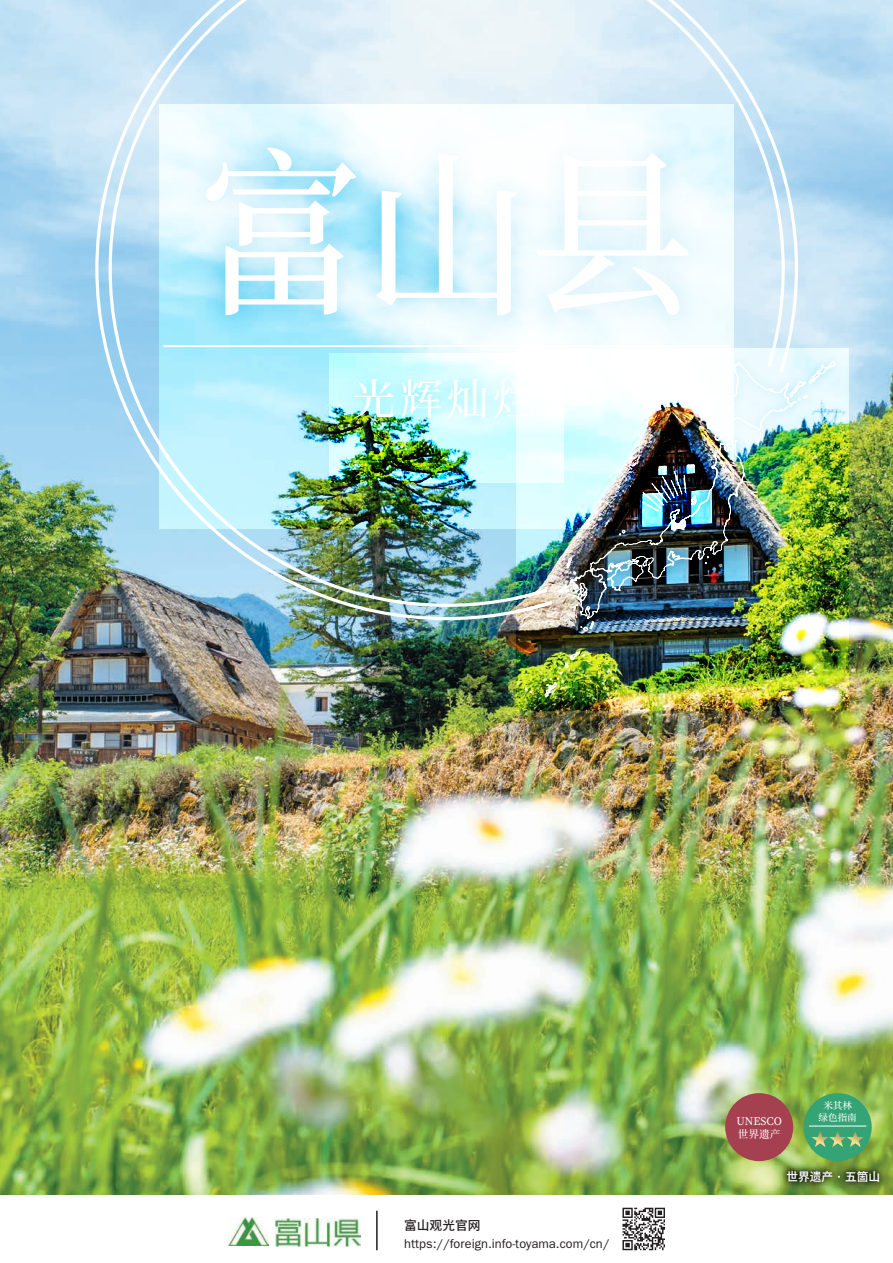
<style>
.page{position:relative;width:893px;height:1263px;background:#fff}
.page>*{position:absolute;margin:0;border:0;box-sizing:border-box;transform-origin:0 0}
.t1{font:500 179.7px "Source Han Serif SC";color:#fff;scale:.92 1}
.t2{font:500 42.45px "Source Han Serif SC";color:#fff}
.t3{font:12.75px "Franklin Gothic";color:#231f20}
.t4{font:500 12.75px "Source Han Sans SC";color:#231f20}
.t5{font:500 11.7px "Source Han Sans SC";color:#fff}
.t6{font:500 10.65px "Source Han Serif SC";color:#fff}
.t7{font:500 9.6px "Source Han Serif SC";color:#fff}
</style>
<div class="page">
<img style="left:0;top:0;width:893px;height:1195px">
<div style="left:804px;top:1093px;width:68px;height:68px;background:#34a476;border-radius:50%"></div>
<div style="left:725px;top:1093px;width:68px;height:68px;background:#a54050;border-radius:50%"></div>
<img style="left:94px;top:0;width:706px;height:622px">
<img style="left:837px;top:348px;width:11px;height:363px">
<img style="left:516px;top:348px;width:321px;height:363px">
<img style="left:275px;top:1218px;width:86px;height:28px">
<img style="left:228px;top:1217px;width:40px;height:29px">
<hr style="left:376px;top:1211px;width:2px;height:39px;background:#231f20">
<svg style="left:622px;top:1208px;width:43px;height:42px"></svg>
<img style="left:160px;top:104px;width:573px;height:424px">
<img style="left:329px;top:354px;width:234px;height:129px">
<hr style="left:164px;top:345px;width:565px;height:2px;background:#fff">
<img style="left:731px;top:1115px;width:162px;height:80px">
<h1 class="t1" style="left:199px;top:134px;width:540px">富山县</h1>
<h2 class="t2" style="left:353px;top:375px;width:184px">光辉灿烂</h2>
<p class="t4" style="left:404px;top:1218px;width:78px">富山观光官网</p>
<p class="t3" style="left:404px;top:1236px;width:207px">https://foreign.info-toyama.com/cn/</p>
<p class="t7" style="left:823px;top:1100px;width:30px">米其林</p>
<p class="t6" style="left:736px;top:1115px;width:47px">UNESCO</p>
<p class="t7" style="left:819px;top:1112px;width:40px">绿色指南</p>
<p class="t6" style="left:738px;top:1128px;width:44px">世界遗产</p>
<p class="t5" style="left:786px;top:1170px;width:95px">世界遗产 · 五箇山</p>
</div>
